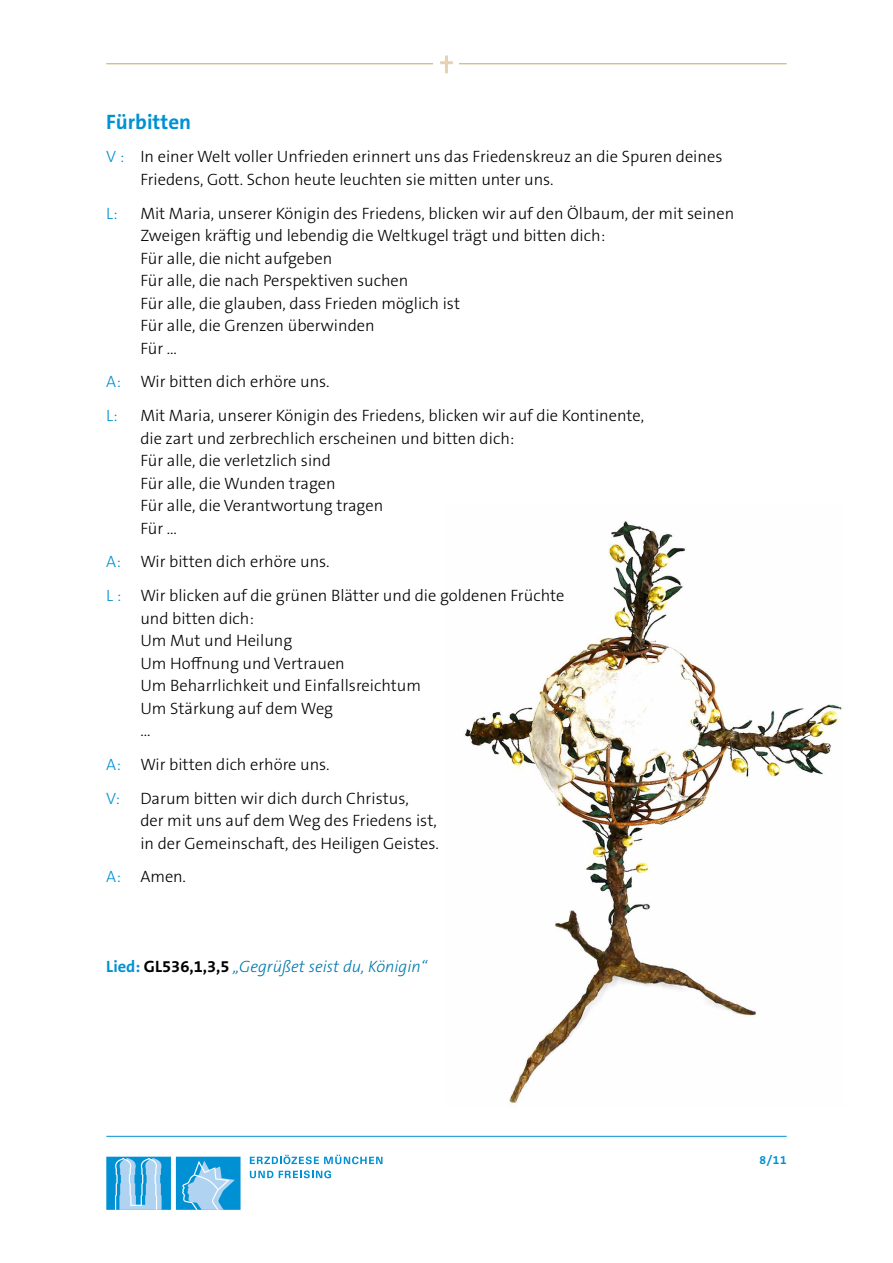
<style>
.page{position:relative;width:893px;height:1263px;background:#fff}
.page>*{position:absolute;margin:0;border:0;box-sizing:border-box;transform-origin:0 0}
.t1{font:700 21px "The Sans B W7";color:#0091d4}
.t2{font:300 16.5px/22.5px "The Sans B W3";color:#000}
.t3{font:italic 300 16.5px "The Sans B W3";color:#0078ad}
.t4{font:300 16.5px "The Sans B W3";color:#0091d4}
.t5{font:700 12px "The Sans B W7";color:#0091d4}
.s1{color:#0091d4}
.s2{font-family:"The Sans B W7";font-weight:700;font-style:normal;color:#0091d4}
.s3{font-family:"The Sans B W7";font-weight:700;font-style:normal;color:#000}
</style>
<div class="page">
<hr style="left:106px;top:63px;width:681px;height:1px;background:#caa55e">
<hr style="left:106px;top:1136px;width:681px;height:1px;background:#0091d4">
<svg style="left:250px;top:1155px;width:132px;height:9px"></svg>
<svg style="left:250px;top:1171px;width:23px;height:7px"></svg>
<svg style="left:279px;top:1170px;width:52px;height:8px"></svg>
<div style="left:106px;top:1157px;width:65px;height:53px;background:#0091d4"></div>
<svg style="left:115px;top:1158px;width:47px;height:52px"></svg>
<div style="left:176px;top:1157px;width:65px;height:53px;background:#0091d4"></div>
<svg style="left:182px;top:1160px;width:53px;height:50px"></svg>
<div style="left:433px;top:47px;width:26px;height:40px;background:#fff"></div>
<svg style="left:440px;top:61px;width:13px;height:3px"></svg>
<hr style="left:445px;top:55px;width:3px;height:18px;background:#e6d2b1">
<img style="left:464px;top:521px;width:379px;height:584px">
<p class="t1" style="left:106px;top:108px;width:86px">Fürbitten</p>
<p class="t2" style="left:140px;top:146px;width:584px;text-indent:-34px"><span class="s1">V :</span> In einer Welt voller Unfrieden erinnert uns das Friedenskreuz an die Spuren deines<br>Friedens, Gott. Schon heute leuchten sie mitten unter uns.</p>
<p class="t4" style="left:106px;top:202px;width:13px">L:</p>
<p class="t2" style="left:140px;top:202px;width:595px">Mit Maria, unserer Königin des Friedens, blicken wir auf den Ölbaum, der mit seinen Zweigen kräftig und lebendig die Weltkugel trägt und bitten dich:<br>Für alle, die nicht aufgeben<br>Für alle, die nach Perspektiven suchen<br>Für alle, die glauben, dass Frieden möglich ist<br>Für alle, die Grenzen überwinden<br>Für …</p>
<p class="t2" style="left:106px;top:365px;width:225px;line-height:33.8px"><span class="s1">A:</span> Wir bitten dich erhöre uns.<br><span class="s1">L:</span></p>
<p class="t2" style="left:140px;top:404px;width:505px">Mit Maria, unserer Königin des Friedens, blicken wir auf die Kontinente, die zart und zerbrechlich erscheinen und bitten dich:<br>Für alle, die verletzlich sind<br>Für alle, die Wunden tragen<br>Für alle, die Verantwortung tragen<br>Für …</p>
<p class="t2" style="left:106px;top:545px;width:460px;line-height:33.8px"><span class="s1">A:</span> Wir bitten dich erhöre uns.<br><span class="s1">L :</span> Wir blicken auf die grünen Blätter und die goldenen Früchte</p>
<p class="t2" style="left:140px;top:607px;width:282px">und bitten dich:<br>Um Mut und Heilung<br>Um Hoffnung und Vertrauen<br>Um Beharrlichkeit und Einfallsreichtum<br>Um Stärkung auf dem Weg<br>…</p>
<p class="t2" style="left:106px;top:747px;width:304px;line-height:33.8px"><span class="s1">A:</span> Wir bitten dich erhöre uns.<br><span class="s1">V:</span> Darum bitten wir dich durch Christus,</p>
<p class="t2" style="left:140px;top:809px;width:300px">der mit uns auf dem Weg des Friedens ist, in der Gemeinschaft, des Heiligen Geistes.</p>
<p class="t2" style="left:106px;top:866px;width:81px"><span class="s1">A:</span> Amen.</p>
<p class="t3" style="left:106px;top:957px;width:322px"><span class="s2">Lied:</span> <span class="s3">GL536,1,3,5</span> „Gegrüßet seist du, Königin“</p>
<p class="t5" style="left:759px;top:1152px;width:29px">8/11</p>
</div>
